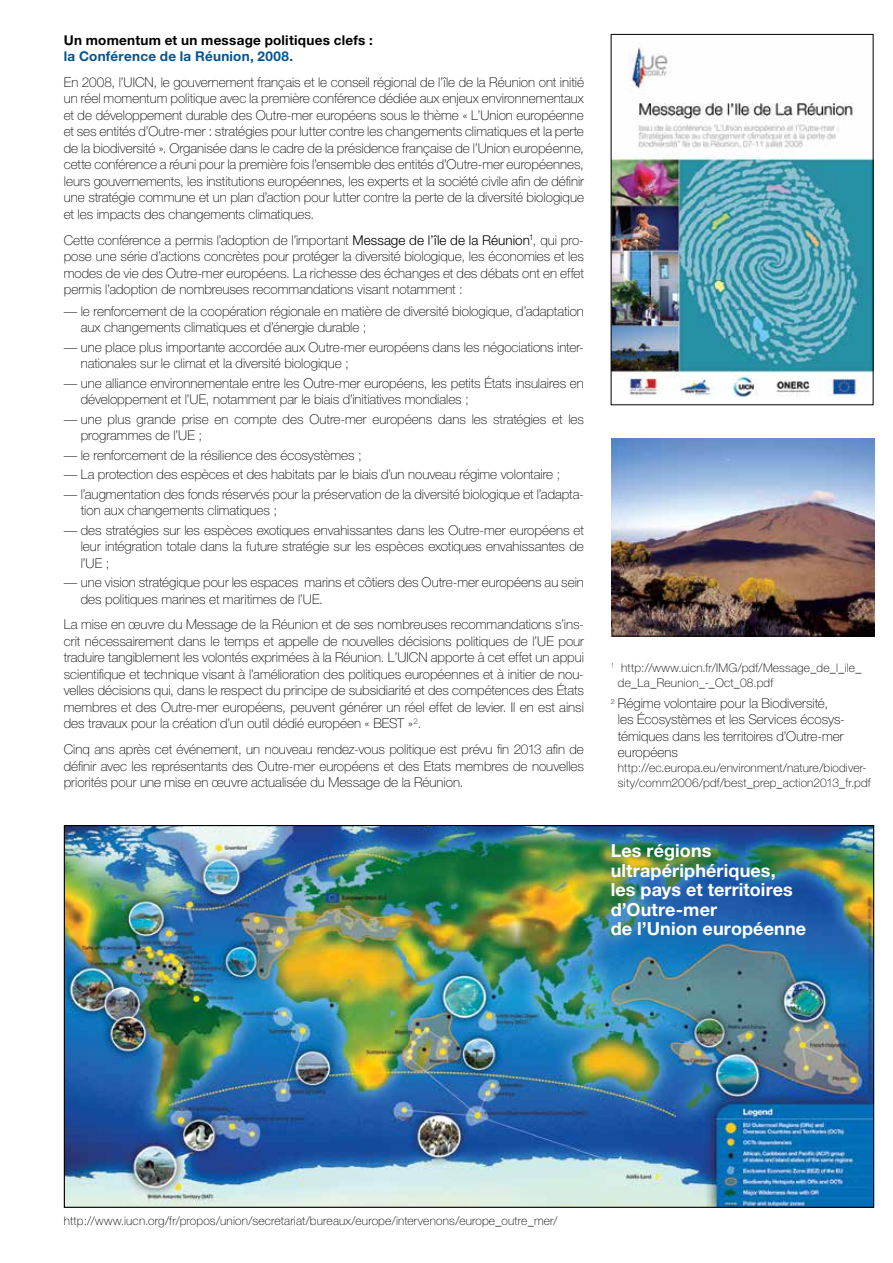
<style>
.page{position:relative;width:893px;height:1263px;background:#fff}
.page>*{position:absolute;margin:0;border:0;box-sizing:border-box;transform-origin:0 0}
.t1{font:700 18px/19.5px "Helvetica Neue";letter-spacing:.005em;color:#fff}
.t2{font:100 13.5px/16.5px "Helvetica Neue";color:#000}
.t3{font:700 13.5px "Helvetica Neue";letter-spacing:.02em;color:#000}
.t4{font:700 13.5px "Helvetica Neue";letter-spacing:.02em;color:#005496}
.t5{font:100 12px/15px "Helvetica Neue";letter-spacing:.015em;color:#000}
.s1{font-weight:300}
</style>
<div class="page">
<img style="left:611px;top:439px;width:263px;height:197px">
<hr style="left:611px;top:636px;width:262px;height:1px;background:#000">
<img style="left:613px;top:47px;width:258px;height:350px">
<div style="left:611px;top:34px;width:262px;height:371px;border:1px solid #000"></div>
<img style="left:66px;top:827px;width:806px;height:379px">
<p class="t3" style="left:64px;top:31px;width:311px">Un momentum et un message politiques clefs :</p>
<p class="t4" style="left:64px;top:48px;width:231px">la Conférence de la Réunion, 2008.</p>
<p class="t2" style="left:64px;top:74px;width:522px;text-align:justify">En 2008, l’UICN, le gouvernement français et le conseil régional de l’île de la Réunion ont initié un réel momentum politique avec la première conférence dédiée aux enjeux environnementaux et de développement durable des Outre-mer européens sous le thème « L’Union européenne et ses entités d’Outre-mer : stratégies pour lutter contre les changements climatiques et la perte de la biodiversité ». Organisée dans le cadre de la présidence française de l’Union européenne, cette conférence a réuni pour la première fois l’ensemble des entités d’Outre-mer européennes, leurs gouvernements, les institutions européennes, les experts et la société civile afin de définir une stratégie commune et un plan d’action pour lutter contre la perte de la diversité biologique et les impacts des changements climatiques.</p>
<p class="t2" style="left:64px;top:232px;width:522px;text-align:justify">Cette conférence a permis l’adoption de l’important <span class="s1">Message de l’île de la Réunion</span><sup>1</sup>, qui pro&shy;pose une série d’actions concrètes pour protéger la diversité biologique, les économies et les modes de vie des Outre-mer européens. La richesse des échanges et des débats ont en effet permis l’adoption de nombreuses recommandations visant notamment :</p>
<p class="t2" style="left:81px;top:303px;width:505px;text-indent:-17px">— le renforcement de la coopération régionale en matière de diversité biologique, d’adaptation aux changements climatiques et d’énergie durable ;</p>
<p class="t2" style="left:81px;top:339px;width:505px;text-indent:-17px">— une place plus importante accordée aux Outre-mer européens dans les négociations inter&shy;nationales sur le climat et la diversité biologique ;</p>
<p class="t2" style="left:81px;top:375px;width:505px;text-indent:-17px">— une alliance environnementale entre les Outre-mer européens, les petits États insulaires en développement et l’UE, notamment par le biais d’initiatives mondiales ;</p>
<p class="t2" style="left:81px;top:411px;width:505px;text-indent:-17px">— une plus grande prise en compte des Outre-mer européens dans les stratégies et les programmes de l’UE ;</p>
<p class="t2" style="left:64px;top:447px;width:300px">— le renforcement de la résilience des écosystèmes ;</p>
<p class="t2" style="left:64px;top:466px;width:498px">— La protection des espèces et des habitats par le biais d’un nouveau régime volontaire ;</p>
<p class="t2" style="left:81px;top:485px;width:505px;text-indent:-17px">— l’augmentation des fonds réservés pour la préservation de la diversité biologique et l’adapta&shy;tion aux changements climatiques ;</p>
<p class="t2" style="left:81px;top:521px;width:505px;text-align:justify;text-indent:-17px">— des stratégies sur les espèces exotiques envahissantes dans les Outre-mer européens et leur intégration totale dans la future stratégie sur les espèces exotiques envahissantes de l’UE ;</p>
<p class="t2" style="left:81px;top:574px;width:505px;text-indent:-17px">— une vision stratégique pour les espaces marins et côtiers des Outre-mer européens au sein des politiques marines et maritimes de l’UE.</p>
<p class="t2" style="left:64px;top:616px;width:522px;text-align:justify">La mise en œuvre du Message de la Réunion et de ses nombreuses recommandations s’ins&shy;crit nécessairement dans le temps et appelle de nouvelles décisions politiques de l’UE pour traduire tangiblement les volontés exprimées à la Réunion. L’UICN apporte à cet effet un appui scientifique et technique visant à l’amélioration des politiques européennes et à initier de nou&shy;velles décisions qui, dans le respect du principe de subsidiarité et des compétences des États membres et des Outre-mer européens, peuvent générer un réel effet de levier. Il en est ainsi des travaux pour la création d’un outil dédié européen « BEST »<sup>2</sup>.</p>
<p class="t2" style="left:64px;top:741px;width:522px;text-align:justify">Cinq ans après cet événement, un nouveau rendez-vous politique est prévu fin 2013 afin de définir avec les représentants des Outre-mer européens et des Etats membres de nouvelles priorités pour une mise en œuvre actualisée du Message de la Réunion.</p>
<p class="t5" style="left:618px;top:660px;width:245px;text-indent:-7px"><sup>1</sup> http://www.uicn.fr/IMG/pdf/Message_de_l_ile_ de_La_Reunion_-_Oct_08.pdf</p>
<p class="t2" style="left:618px;top:695px;width:229px;text-indent:-7px"><sup>2</sup> Régime volontaire pour la Biodiversité, les Écosystèmes et les Services écosys&shy;témiques dans les territoires d’Outre-mer européens</p>
<p class="t5" style="left:618px;top:760px;width:254px">http://ec.europa.eu/environment/nature/biodiver&shy;sity/comm2006/pdf/best_prep_action2013_fr.pdf</p>
<h1 class="t1" style="left:611px;top:840px;width:197px">Les régions ultrapériphériques,<br>les pays et territoires d’Outre-mer<br>de l’Union européenne</h1>
<p class="t5" style="left:64px;top:1213px;width:495px">http://www.iucn.org/fr/propos/union/secretariat/bureaux/europe/intervenons/europe_outre_mer/</p>
</div>
